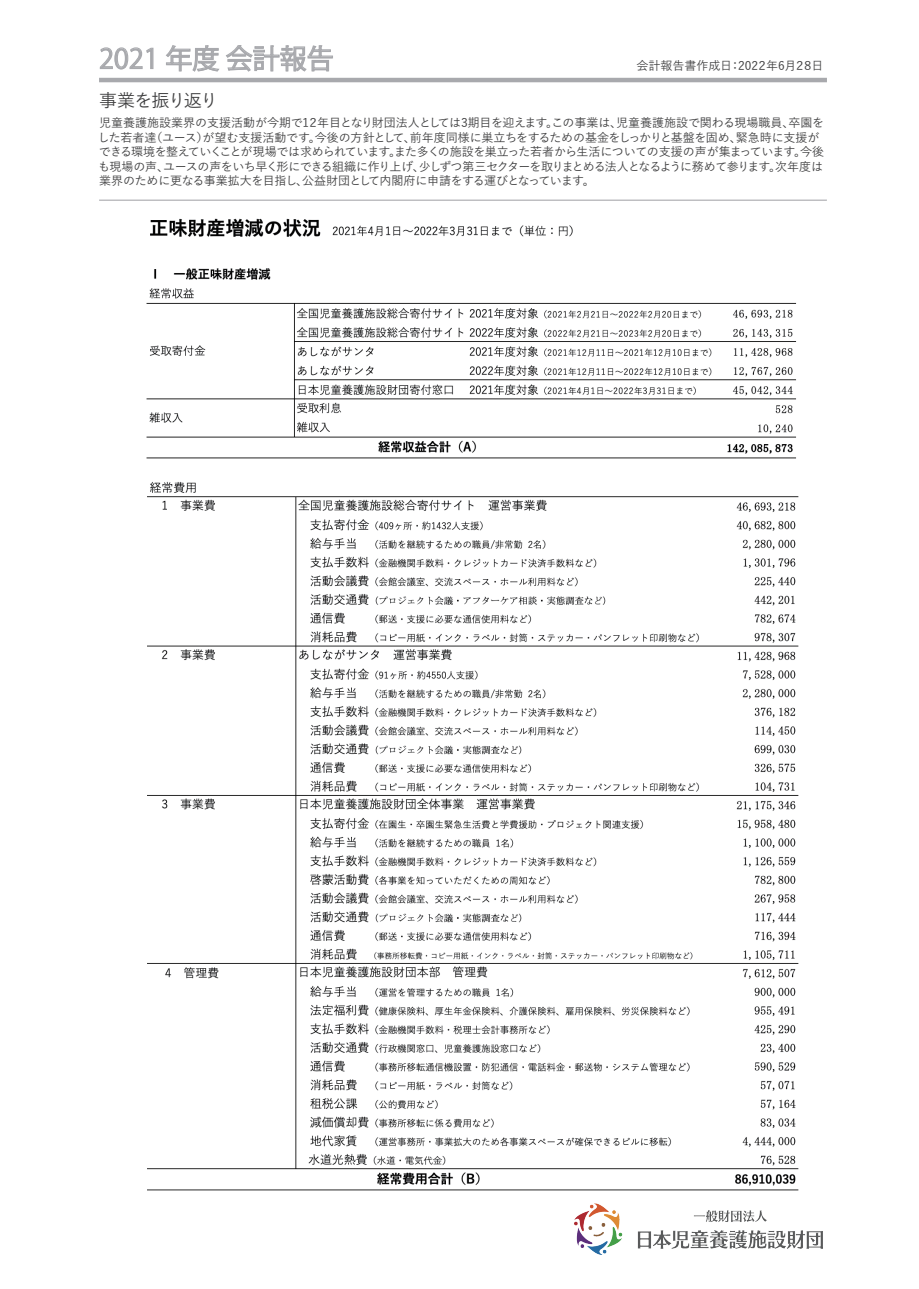
<style>
.page{position:relative;width:919px;height:1289px;background:#fff}
.page>*{position:absolute;margin:0;border:0;box-sizing:border-box;transform-origin:0 0}
.t1{font:27px "Koz Go Pr 6 N";color:#a8a9ad}
.t2{font:500 18px "Yu Go";letter-spacing:-.07em;color:#3e3e3f}
.t3{font:500 12px/14.4px "Yu Go";letter-spacing:-.035em;color:#3e3e3f}
.t4{font:500 12px "Yu Go";color:#3e3e3f}
</style>
<div class="page">
<svg style="left:99px;top:47px;width:55px;height:23px"></svg>
<svg style="left:166px;top:45px;width:167px;height:27px"></svg>
<hr style="left:99px;top:78px;width:727px;height:4px;background:#a8a9ad">
<img style="left:574px;top:1203px;width:249px;height:51px">
<img style="left:147px;top:481px;width:652px;height:710px">
<img style="left:124px;top:199px;width:691px;height:260px">
<hr style="left:99px;top:200px;width:727px;height:1px;background:#a8a9ad">
<h1 class="t1" style="left:99px;top:43px;width:236px">2021 年度 会計報告</h1>
<h2 class="t2" style="left:99px;top:83px;width:121px">事業を振り返り</h2>
<p class="t4" style="left:636px;top:54px;width:189px">会計報告書作成日：202２年6月２８日</p>
<p class="t3" style="left:98px;top:114px;width:727px">児童養護施設業界の支援活動が今期で1２年目となり財団法人としては3期目を迎えます。この事業は、児童養護施設で関わる現場職員、卒園をした若者達（ユース）が望む支援活動です。今後の方針として、前年度同様に巣立ちをするための基金をしっかりと基盤を固め、緊急時に支援ができる環境を整えていくことが現場では求められています。また多くの施設を巣立った若者から生活についての支援の声が集まっています。今後も現場の声、ユースの声をいち早く形にできる組織に作り上げ、少しずつ第三セクターを取りまとめる法人となるように務めて参ります。次年度は業界のために更なる事業拡大を目指し、公益財団として内閣府に申請をする運びとなっています。</p>
</div>
